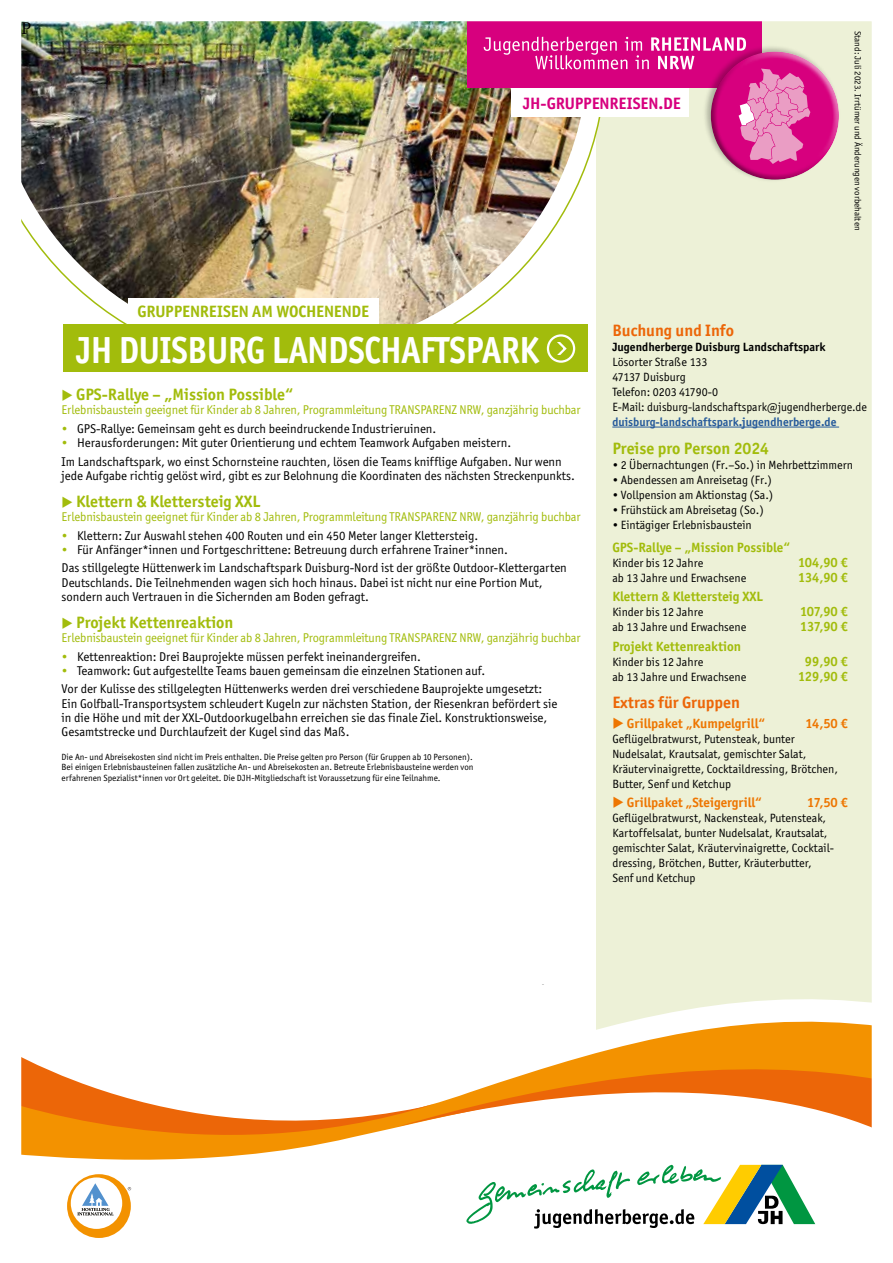
<style>
.page{position:relative;width:893px;height:1263px;background:#fff}
.page>*{position:absolute;margin:0;border:0;box-sizing:border-box;transform-origin:0 0}
.t1{font:700 37.8px "Officina Sans ITC Std";letter-spacing:-.01em;color:#fff;scale:.91 1}
.t2{font:18px "Minion Pro";color:#000}
.t3{font:700 16.5px "Officina Sans ITC Std";color:#a2bc0c}
.t4{font:700 16.5px "Officina Sans ITC Std";color:#ec6608}
.t5{font:700 16.5px "Officina Sans ITC Std";letter-spacing:-.01em;color:#d7007e}
.t6{font:700 13.5px "Officina Sans ITC Std";color:#a2bc0c}
.t7{font:700 13.5px "Officina Sans ITC Std";color:#ee7601}
.t8{font:12.75px/18.5px "Officina Sans ITC Std";color:#000}
.t9{font:12.75px "Officina Sans ITC Std";letter-spacing:-.01em;color:#a2bc0c}
.t10{font:12px/15px "Officina Sans ITC Std";color:#000}
.t11{font:700 12px "Officina Sans ITC Std";color:#275b9b}
.t12{font:700 12px "Officina Sans ITC Std";color:#000}
.t13{font:9px/10.8px "Officina Sans ITC Std";color:#000;text-align:justify}
.t14{font:3.15px "Courier";color:#000}
.s1{color:#a2bc0c}
</style>
<div class="page">
<div style="left:596px;top:0;width:297px;height:1072px;background:#edf1d7"></div>
<img style="left:22px;top:22px;width:564px;height:330px">
<div style="left:64px;top:324px;width:524px;height:47px;background:#a2bc0c"></div>
<svg style="left:548px;top:335px;width:26px;height:27px"></svg>
<div style="left:547px;top:334px;width:28px;height:29px;border:2px solid #fff;border-radius:50%"></div>
<svg style="left:556px;top:342px;width:12px;height:13px"></svg>
<div style="left:128px;top:298px;width:251px;height:25px;background:#fff"></div>
<hr style="left:612px;top:427px;width:227px;height:1px;background:#275b9b">
<svg style="left:71px;top:999px;width:800px;height:192px"></svg>
<svg style="left:22px;top:1021px;width:412px;height:154px"></svg>
<svg style="left:397px;top:1035px;width:474px;height:131px"></svg>
<div style="left:467px;top:10px;width:295px;height:78px;background:#d7007e"></div>
<div style="left:730px;top:50px;width:109px;height:117px;background:#fff;opacity:.63"></div>
<div style="left:709px;top:59px;width:117px;height:121px;background:#000;opacity:.37"></div>
<svg style="left:484px;top:37px;width:335px;height:131px"></svg>
<svg style="left:466px;top:1165px;width:349px;height:63px"></svg>
<div style="left:67px;top:1174px;width:64px;height:64px;background:#f39200;border-radius:50%"></div>
<div style="left:71px;top:1177px;width:51px;height:52px;background:#fff;border-radius:50%"></div>
<svg style="left:77px;top:1183px;width:37px;height:32px"></svg>
<div style="left:512px;top:88px;width:177px;height:29px;background:#fff"></div>
<div style="left:0;top:0;width:893px;height:1263px;border:21px solid #fff"></div>
<h2 class="t2" style="left:21px;top:17px;width:12px">P</h2>
<p class="t5" style="left:523px;top:93px;width:159px">JH-GRUPPENREISEN.DE</p>
<p class="t13" style="left:863px;top:31px;width:201px;rotate:90deg">Stand: Juli 2023. Irrtümer und Änderungen vorbehalten</p>
<p class="t3" style="left:137px;top:301px;width:233px">GRUPPENREISEN AM WOCHENENDE</p>
<h1 class="t1" style="left:77px;top:326px;width:510px">JH DUISBURG LANDSCHAFTSPARK</h1>
<p class="t3" style="left:62px;top:384px;width:233px">◆ GPS-Rallye – „Mission Possible“</p>
<p class="t9" style="left:62px;top:403px;width:521px">Erlebnisbaustein geeignet für Kinder ab 8 Jahren, Programmleitung TRANSPARENZ NRW, ganzjährig buchbar</p>
<p class="t8" style="left:62px;top:419px;width:376px"><span class="s1">•</span> GPS-Rallye: Gemeinsam geht es durch beeindruckende Industrieruinen.</p>
<p class="t8" style="left:62px;top:433px;width:502px"><span class="s1">•</span> Herausforderungen: Mit guter Orientierung und echtem Teamwork Aufgaben meistern.<br>Im Landschaftspark, wo einst Schornsteine rauchten, lösen die Teams knifflige Aufgaben. Nur wenn</p>
<p class="t8" style="left:62px;top:466px;width:515px">jede Aufgabe richtig gelöst wird, gibt es zur Belohnung die Koordinaten des nächsten Streckenpunkts.</p>
<p class="t3" style="left:62px;top:491px;width:200px">◆ Klettern &amp; Klettersteig XXL</p>
<p class="t9" style="left:62px;top:509px;width:521px">Erlebnisbaustein geeignet für Kinder ab 8 Jahren, Programmleitung TRANSPARENZ NRW, ganzjährig buchbar</p>
<p class="t8" style="left:62px;top:526px;width:418px"><span class="s1">•</span> Klettern: Zur Auswahl stehen 400 Routen und ein 450 Meter langer Klettersteig.</p>
<p class="t8" style="left:62px;top:540px;width:507px"><span class="s1">•</span> Für Anfänger*innen und Fortgeschrittene: Betreuung durch erfahrene Trainer*innen.<br>Das stillgelegte Hüttenwerk im Landschaftspark Duisburg-Nord ist der größte Outdoor-Klettergarten</p>
<p class="t8" style="left:62px;top:575px;width:482px;line-height:14.2px">Deutschlands. Die Teilnehmenden wagen sich hoch hinaus. Dabei ist nicht nur eine Portion Mut, sondern auch Vertrauen in die Sichernden am Boden gefragt.</p>
<p class="t3" style="left:62px;top:612px;width:173px">◆ Projekt Kettenreaktion</p>
<p class="t9" style="left:62px;top:630px;width:521px">Erlebnisbaustein geeignet für Kinder ab 8 Jahren, Programmleitung TRANSPARENZ NRW, ganzjährig buchbar</p>
<p class="t8" style="left:62px;top:647px;width:361px"><span class="s1">•</span> Kettenreaktion: Drei Bauprojekte müssen perfekt ineinandergreifen.</p>
<p class="t8" style="left:62px;top:661px;width:482px"><span class="s1">•</span> Teamwork: Gut aufgestellte Teams bauen gemeinsam die einzelnen Stationen auf.<br>Vor der Kulisse des stillgelegten Hüttenwerks werden drei verschiedene Bauprojekte umgesetzt:</p>
<p class="t8" style="left:62px;top:696px;width:497px;line-height:14.2px">Ein Golfball-Transportsystem schleudert Kugeln zur nächsten Station, der Riesenkran befördert sie in die Höhe und mit der XXL-Outdoorkugelbahn erreichen sie das finale Ziel. Konstruktionsweise,<br>Gesamtstrecke und Durchlaufzeit der Kugel sind das Maß.</p>
<p class="t13" style="left:62px;top:751px;width:413px">Die An- und Abreisekosten sind nicht im Preis enthalten. Die Preise gelten pro Person (für Gruppen ab 10 Personen).<br>Bei einigen Erlebnisbausteinen fallen zusätzliche An- und Abreisekosten an. Betreute Erlebnisbausteine werden von erfahrenen Spezialist*innen vor Ort geleitet. Die DJH-Mitgliedschaft ist Voraussetzung für eine Teilnahme.</p>
<p class="t4" style="left:612px;top:320px;width:123px">Buchung und Info</p>
<p class="t12" style="left:612px;top:339px;width:215px">Jugendherberge Duisburg Landschaftspark</p>
<p class="t10" style="left:612px;top:354px;width:256px">Lösorter Straße 133<br>47137 Duisburg<br>Telefon: 0203 41790-0<br>E-Mail: duisburg-landschaftspark@jugendherberge.de</p>
<p class="t11" style="left:612px;top:414px;width:226px">duisburg-landschaftspark.jugendherberge.de</p>
<p class="t3" style="left:612px;top:438px;width:158px">Preise pro Person 2024</p>
<p class="t10" style="left:612px;top:457px;width:242px">• 2 Übernachtungen (Fr.–So.) in Mehrbettzimmern</p>
<p class="t10" style="left:612px;top:472px;width:161px">• Abendessen am Anreisetag (Fr.)</p>
<p class="t10" style="left:612px;top:487px;width:163px">• Vollpension am Aktionstag (Sa.)</p>
<p class="t10" style="left:612px;top:502px;width:153px">• Frühstück am Abreisetag (So.)</p>
<p class="t10" style="left:612px;top:517px;width:141px">• Eintägiger Erlebnisbaustein</p>
<p class="t6" style="left:612px;top:539px;width:179px">GPS-Rallye – „Mission Possible“</p>
<p class="t10" style="left:612px;top:555px;width:92px">Kinder bis 12 Jahre</p>
<p class="t6" style="left:798px;top:554px;width:51px">104,90 €</p>
<p class="t10" style="left:612px;top:570px;width:135px">ab 13 Jahre und Erwachsene</p>
<p class="t6" style="left:798px;top:569px;width:51px">134,90 €</p>
<p class="t6" style="left:612px;top:588px;width:152px">Klettern &amp; Klettersteig XXL</p>
<p class="t10" style="left:612px;top:605px;width:92px">Kinder bis 12 Jahre</p>
<p class="t6" style="left:800px;top:603px;width:49px">107,90 €</p>
<p class="t10" style="left:612px;top:620px;width:135px">ab 13 Jahre und Erwachsene</p>
<p class="t6" style="left:800px;top:618px;width:49px">137,90 €</p>
<p class="t6" style="left:612px;top:638px;width:130px">Projekt Kettenreaktion</p>
<p class="t10" style="left:612px;top:654px;width:92px">Kinder bis 12 Jahre</p>
<p class="t6" style="left:805px;top:653px;width:45px">99,90 €</p>
<p class="t10" style="left:612px;top:669px;width:135px">ab 13 Jahre und Erwachsene</p>
<p class="t6" style="left:798px;top:668px;width:51px">129,90 €</p>
<p class="t4" style="left:612px;top:692px;width:129px">Extras für Gruppen</p>
<p class="t7" style="left:612px;top:715px;width:154px">◆ Grillpaket „Kumpelgrill“</p>
<p class="t7" style="left:805px;top:715px;width:44px">14,50 €</p>
<p class="t10" style="left:612px;top:731px;width:227px">Geflügelbratwurst, Putensteak, bunter Nudelsalat, Krautsalat, gemischter Salat, Kräutervinaigrette, Cocktaildressing, Brötchen, Butter, Senf und Ketchup</p>
<p class="t7" style="left:612px;top:794px;width:151px">◆ Grillpaket „Steigergrill“</p>
<p class="t7" style="left:807px;top:794px;width:42px">17,50 €</p>
<p class="t10" style="left:612px;top:810px;width:223px">Geflügelbratwurst, Nackensteak, Putensteak, Kartoffelsalat, bunter Nudelsalat, Krautsalat, gemischter Salat, Kräutervinaigrette, Cocktail&shy;dressing, Brötchen, Butter, Kräuterbutter, Senf und Ketchup</p>
<p class="t14" style="left:542px;top:982px;width:3px">-</p>
</div>
